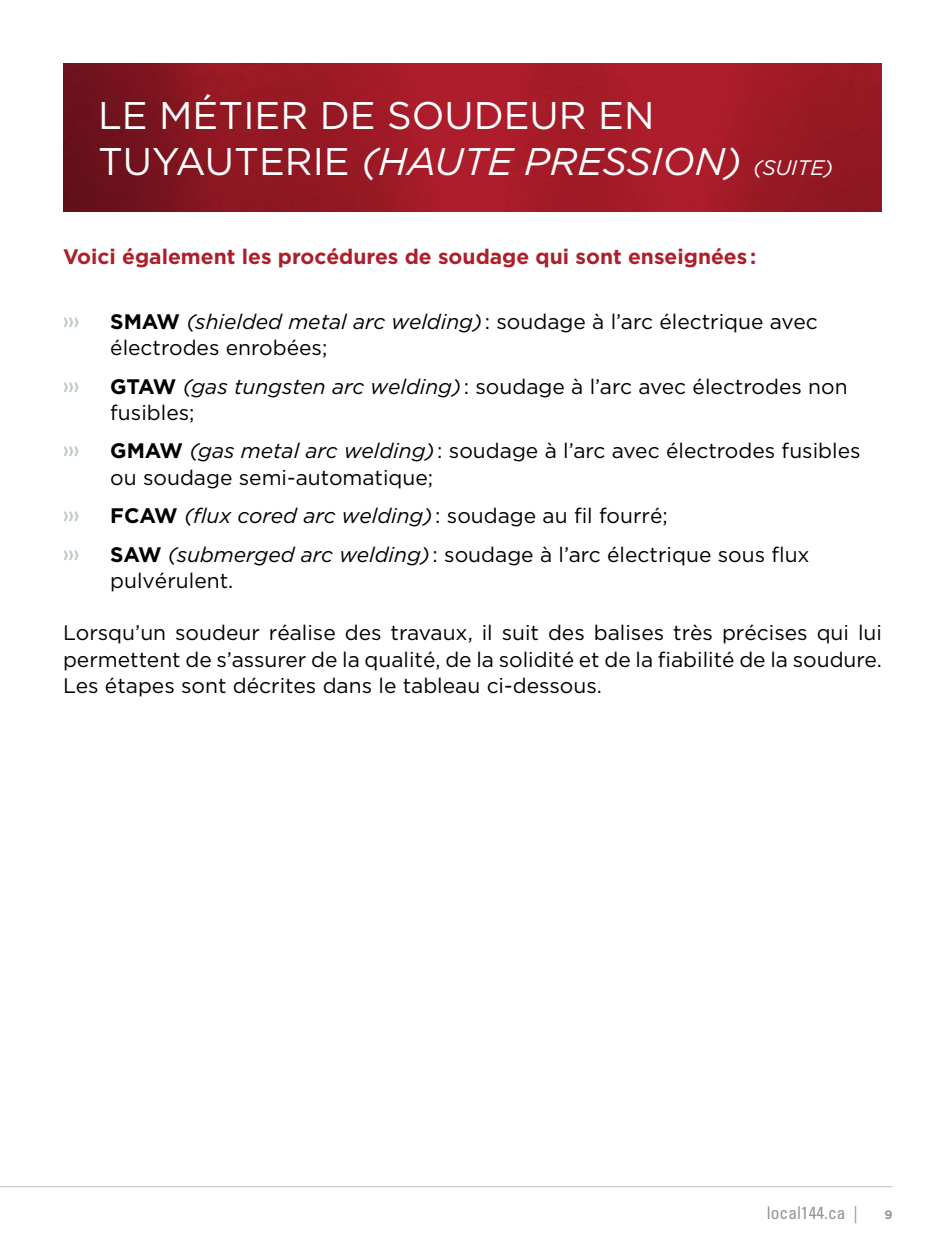
<style>
.page{position:relative;width:945px;height:1260px;background:#fff}
.page>*{position:absolute;margin:0;border:0;box-sizing:border-box;transform-origin:0 0}
.t1{font:38.5px/46.2px "Gotham";color:#fff}
.t2{font:italic 38.5px "Gotham";color:#fff}
.t3{font:condensed 24.5px "Univers";color:#bbc4c4}
.t4{font:21px/26.2px "Gotham";color:#000}
.t5{font:700 21px "Gotham";color:#ad1f2b}
.t6{font:italic 21px "Gotham";color:#000}
.t7{font:italic 21px "Gotham";letter-spacing:.135em;color:#fff}
.t8{font:condensed 17.5px "Univers";color:#939598}
.t9{font:700 12.25px "Gotham";color:#939598}
.s1{font-style:italic}
.s2{font-size:38.5px}
.s3{font-weight:700}
.s4{font-weight:700;font-style:normal}
.s5{font-style:normal}
</style>
<div class="page">
<hr style="left:0;top:1186px;width:892px;height:1px;background:#bcbec0">
<img style="left:63px;top:63px;width:819px;height:149px">
<h1 class="t1" style="left:98px;top:91px;width:558px">LE MÉTIER DE SOUDEUR EN<br>TUYAUTERIE <span class="s1">(HAUTE</span></h1>
<h1 class="t2" style="left:524px;top:140px;width:76px">PRESSI</h1>
<p class="t7" style="left:662px;top:156px;width:172px"><span class="s2">ON)</span> (suite)</p>
<p class="t5" style="left:63px;top:245px;width:695px">Voici également les procédures de soudage qui sont enseignées:</p>
<p class="t3" style="left:63px;top:305px;width:18px">›››</p>
<p class="t4" style="left:110px;top:308px;width:709px"><span class="s3">SMAW</span> <span class="s1">(shielded metal arc welding)</span> : soudage à l’arc électrique avec électrodes enrobées;</p>
<p class="t3" style="left:63px;top:369px;width:18px">›››</p>
<p class="t4" style="left:110px;top:373px;width:739px"><span class="s3">GTAW</span> <span class="s1">(gas tungsten arc welding)</span> : soudage à l’arc avec électrodes non fusibles;</p>
<p class="t3" style="left:63px;top:434px;width:18px">›››</p>
<p class="t4" style="left:110px;top:437px;width:752px"><span class="s3">GMAW</span> <span class="s1">(gas metal arc welding)</span> : soudage à l’arc avec électrodes fusibles ou soudage semi-automatique;</p>
<p class="t3" style="left:63px;top:499px;width:18px">›››</p>
<p class="t6" style="left:110px;top:504px;width:559px"><span class="s4">FCAW</span> (flux cored arc welding) <span class="s5">: soudage au fil fourré;</span></p>
<p class="t3" style="left:63px;top:537px;width:18px">›››</p>
<p class="t4" style="left:110px;top:541px;width:701px"><span class="s3">SAW</span> <span class="s1">(submerged arc welding)</span> : soudage à l’arc électrique sous flux pulvérulent.</p>
<p class="t4" style="left:63px;top:619px;width:820px;text-align:justify">Lorsqu’un soudeur réalise des travaux, il suit des balises très précises qui lui permettent de s’assurer de la qualité, de la solidité et de la fiabilité de la soudure.<br>Les étapes sont décrites dans le tableau ci-dessous.</p>
<p class="t8" style="left:767px;top:1202px;width:92px">local144.ca |</p>
<p class="t9" style="left:884px;top:1208px;width:10px">9</p>
</div>
